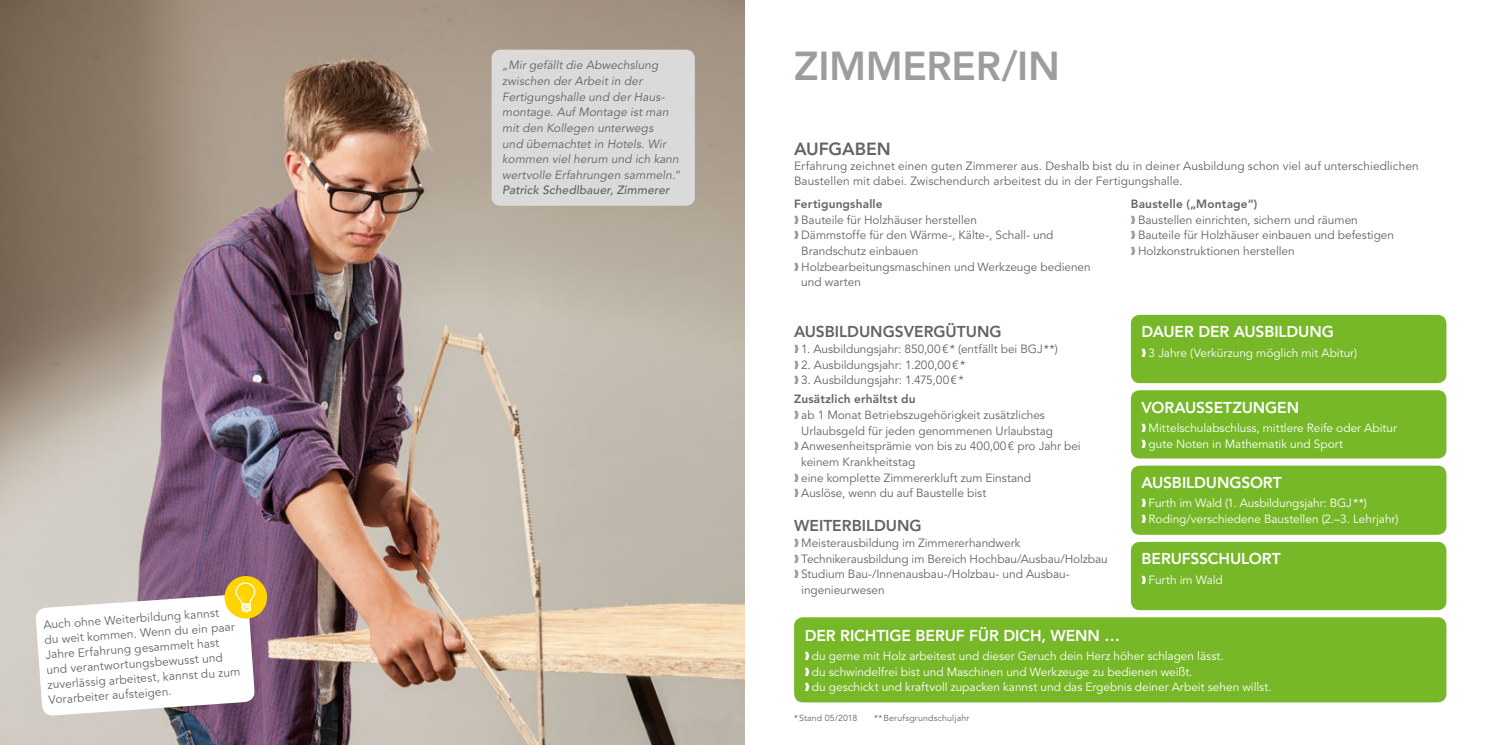
<style>
.page{position:relative;width:1489px;height:745px;background:#fff}
.page>*{position:absolute;margin:0;border:0;box-sizing:border-box;transform-origin:0 0}
.t1{font:800 40px "Avenir LT Std";letter-spacing:-.01em;color:#9c9d9d}
.t2{font:800 17.5px "Avenir LT Std";letter-spacing:-.005em;color:#636362}
.t3{font:800 15.62px "Avenir LT Std";letter-spacing:-.005em;color:#fff}
.t4{font:800 15.62px "Avenir LT Std";color:#636362}
.t5{font:11.88px/15px "Avenir LT Std";color:#636362}
.t6{font:11.88px/15.6px "Avenir LT Std";color:#fff}
.t7{font:italic 11.88px/15.6px "Avenir LT Std";letter-spacing:.01em;color:#636362}
.t8{font:800 11.88px "Avenir LT Std";letter-spacing:.015em;color:#636362}
.t9{font:italic 500 11.88px "Avenir LT Std";letter-spacing:.015em;color:#636362}
.t10{font:8.75px "Avenir LT Std";letter-spacing:.02em;color:#636362}
.s1{color:#9c9d9d}
.s2{font-weight:800}
</style>
<div class="page">
<img style="left:0;top:0;width:744px;height:744px">
<div style="left:491px;top:50px;width:203px;height:156px;background:#dadada;border-radius:9px"></div>
<div style="left:1130px;top:465px;width:316px;height:69px;background:#76b828;border-radius:9px"></div>
<div style="left:1130px;top:541px;width:316px;height:68px;background:#76b828;border-radius:9px"></div>
<div style="left:794px;top:617px;width:652px;height:85px;background:#76b828;border-radius:9px"></div>
<div style="left:1130px;top:390px;width:316px;height:68px;background:#76b828;border-radius:9px"></div>
<div style="left:1130px;top:314px;width:316px;height:69px;background:#76b828;border-radius:9px"></div>
<svg style="left:35px;top:575px;width:233px;height:140px"></svg>
<p class="t5" style="left:43px;top:617px;width:194px;rotate:-4deg">Auch ohne Weiterbildung kannst du weit kommen. Wenn du ein paar<br>Jahre Erfahrung gesammelt hast und verantwortungsbewusst und zuverlässig arbeitest, kannst du zum<br>Vorarbeiter aufsteigen.</p>
<p class="t7" style="left:502px;top:58px;width:179px">„Mir gefällt die Abwechslung zwischen der Arbeit in der<br>Fertigungshalle und der Haus&shy;montage. Auf Montage ist man mit den Kollegen unterwegs<br>und übernachtet in Hotels. Wir kommen viel herum und ich kann wertvolle Erfahrungen sammeln.“</p>
<p class="t9" style="left:502px;top:183px;width:169px">Patrick Schedlbauer, Zimmerer</p>
<h1 class="t1" style="left:794px;top:42px;width:267px">ZIMM ERER/IN</h1>
<h2 class="t2" style="left:794px;top:139px;width:98px">AUFGABEN</h2>
<p class="t5" style="left:794px;top:159px;width:626px">Erfahrung zeichnet einen guten Zimmerer aus. Deshalb bist du in deiner Ausbildung schon viel auf unterschiedlichen<br>Baustellen mit dabei. Zwischendurch arbeitest du in der Fertigungshalle.</p>
<p class="t8" style="left:794px;top:197px;width:90px">FERTIGUNGSHALLE</p>
<p class="t5" style="left:794px;top:212px;width:184px"><span class="s1">❱</span> Bauteile für Holzhäuser herstellen</p>
<p class="t5" style="left:794px;top:228px;width:261px"><span class="s1">❱</span> Dämmstoffe für den Wärme-, Kälte-, Schall- und</p>
<p class="t5" style="left:801px;top:243px;width:119px">Brandschutz einbauen</p>
<p class="t5" style="left:794px;top:259px;width:298px"><span class="s1">❱</span> Holzbearbeitungsmaschinen und Werkzeuge bedienen</p>
<p class="t5" style="left:801px;top:275px;width:61px">und warten</p>
<p class="t5" style="left:1130px;top:196px;width:265px;line-height:15.6px"><span class="s2">BAUSTELLE („MONTAGE“)<br></span><span class="s1">❱</span> Baustellen einrichten, sichern und räumen<br><span class="s1">❱</span> Bauteile für Holzhäuser einbauen und befestigen <span class="s1">❱</span> Holzkonstruktionen herstellen</p>
<h3 class="t4" style="left:794px;top:322px;width:209px">AUSBILDUNGSVERGÜTUNG</h3>
<p class="t5" style="left:794px;top:341px;width:265px;line-height:15.6px"><span class="s1">❱</span> 1. Ausbildungsjahr: 850,00€* (entfällt bei BGJ**) <span class="s1">❱</span> 2. Ausbildungsjahr: 1.200,00€*<br><span class="s1">❱</span> 3. Ausbildungsjahr: 1.475,00€*</p>
<p class="t8" style="left:794px;top:392px;width:123px">ZUSÄTZLICH ERHÄLTST DU</p>
<p class="t5" style="left:794px;top:407px;width:252px"><span class="s1">❱</span> ab 1 Monat Betriebszugehörigkeit zusätzliches</p>
<p class="t5" style="left:801px;top:423px;width:253px">Urlaubsgeld für jeden genommenen Urlaubstag</p>
<p class="t5" style="left:794px;top:439px;width:288px"><span class="s1">❱</span> Anwesenheitsprämie von bis zu 400,00€ pro Jahr bei</p>
<p class="t5" style="left:801px;top:454px;width:116px">keinem Krankheitstag</p>
<p class="t5" style="left:794px;top:470px;width:238px"><span class="s1">❱</span> eine komplette Zimmererkluft zum Einstand</p>
<p class="t5" style="left:794px;top:485px;width:194px"><span class="s1">❱</span> Auslöse, wenn du auf Baustelle bist</p>
<h3 class="t4" style="left:794px;top:516px;width:129px">WEITERBILDUNG</h3>
<p class="t5" style="left:794px;top:535px;width:228px"><span class="s1">❱</span> Meisterausbildung im Zimmererhandwerk</p>
<p class="t5" style="left:794px;top:551px;width:315px"><span class="s1">❱</span> Technikerausbildung im Bereich Hochbau/Ausbau/Holzbau</p>
<p class="t5" style="left:794px;top:566px;width:276px"><span class="s1">❱</span> Studium Bau-/Innenausbau-/Holzbau- und Ausbau-</p>
<p class="t5" style="left:801px;top:582px;width:85px">ingenieurwesen</p>
<h3 class="t3" style="left:1141px;top:322px;width:194px">DAUER DER AUSBILDUNG</h3>
<p class="t6" style="left:1141px;top:345px;width:217px">❱ 3 Jahre (Verkürzung möglich mit Abitur)</p>
<h3 class="t3" style="left:1141px;top:398px;width:159px">VORAUSSETZUNGEN</h3>
<p class="t6" style="left:1141px;top:420px;width:257px">❱ Mittelschulabschluss, mittlere Reife oder Abitur ❱ gute Noten in Mathematik und Sport</p>
<h3 class="t3" style="left:1141px;top:473px;width:142px">AUSBILDUNGSORT</h3>
<p class="t6" style="left:1141px;top:495px;width:258px">❱ Furth im Wald (1. Ausbildungsjahr: BGJ**)<br>❱ Roding/verschiedene Baustellen (2.–3. Lehrjahr)</p>
<h3 class="t3" style="left:1141px;top:549px;width:141px">BERUFSSCHULORT</h3>
<p class="t6" style="left:1141px;top:571px;width:83px">❱ Furth im Wald</p>
<h3 class="t3" style="left:804px;top:626px;width:317px">DER RICHTIGE BERUF FÜR DICH, WENN …</h3>
<p class="t6" style="left:804px;top:648px;width:468px">❱ du gerne mit Holz arbeitest und dieser Geruch dein Herz höher schlagen lässt.<br>❱ du schwindelfrei bist und Maschinen und Werkzeuge zu bedienen weißt.<br>❱ du geschickt und kraftvoll zupacken kannst und das Ergebnis deiner Arbeit sehen willst.</p>
<p class="t10" style="left:794px;top:712px;width:65px">* Stand 05/2018</p>
<p class="t10" style="left:874px;top:712px;width:96px">** Berufsgrundschuljahr</p>
</div>
